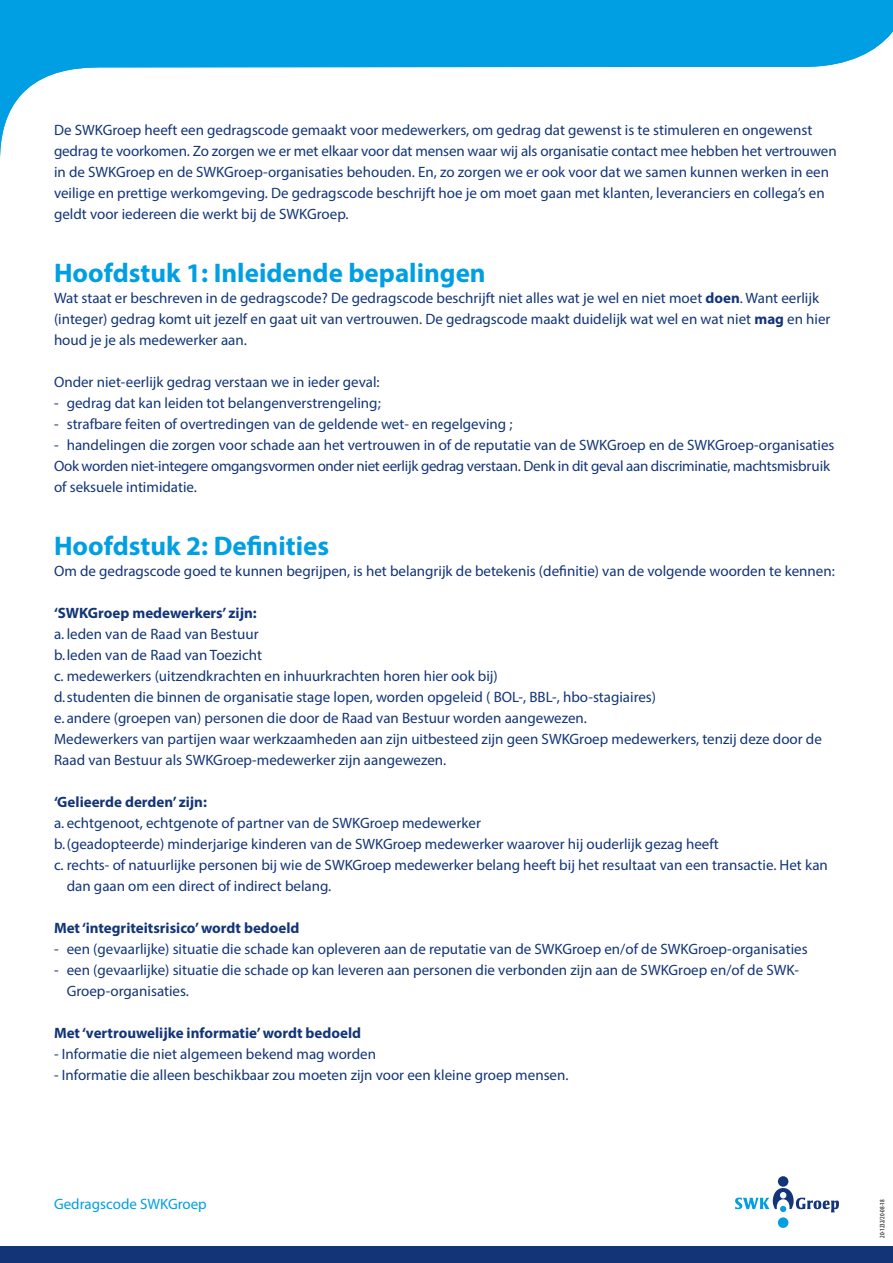
<style>
.page{position:relative;width:893px;height:1263px;background:#fff}
.page>*{position:absolute;margin:0;border:0;box-sizing:border-box;transform-origin:0 0}
.t1{font:700 27px "Myriad Pro";color:#009fe3}
.t2{font:15px/21px "Myriad Pro";color:#133578}
.t3{font:700 15px "Myriad Pro";color:#133578}
.t4{font:15px "Myriad Pro";color:#009fe3}
.t5{font:condensed 6.75px "Myriad Pro";color:#000}
.s1{font-weight:700}
</style>
<div class="page">
<div style="left:778px;top:1176px;width:10px;height:11px;background:#133578;border-radius:50%"></div>
<svg style="left:735px;top:1188px;width:104px;height:24px"></svg>
<div style="left:778px;top:1217px;width:10px;height:11px;background:#009fe3;border-radius:50%"></div>
<div style="left:0;top:1247px;width:893px;height:16px;background:#133578"></div>
<svg style="left:0;top:0;width:893px;height:158px"></svg>
<p class="t2" style="left:54px;top:119px;width:784px">De SWKGroep heeft een gedragscode gemaakt voor medewerkers, om gedrag dat gewenst is te stimuleren en ongewenst gedrag te voorkomen. Zo zorgen we er met elkaar voor dat mensen waar wij als organisatie contact mee hebben het vertrouwen in de SWKGroep en de SWKGroep-organisaties behouden. En, zo zorgen we er ook voor dat we samen kunnen werken in een veilige en prettige werkomgeving. De gedragscode beschrijft hoe je om moet gaan met klanten, leveranciers en collega’s en geldt voor iedereen die werkt bij de SWKGroep.</p>
<h1 class="t1" style="left:54px;top:255px;width:433px">Hoofdstuk 1: Inleidende bepalingen</h1>
<p class="t2" style="left:54px;top:287px;width:778px">Wat staat er beschreven in de gedragscode? De gedragscode beschrijft niet alles wat je wel en niet moet <span class="s1">doen</span>. Want eerlijk (integer) gedrag komt uit jezelf en gaat uit van vertrouwen. De gedragscode maakt duidelijk wat wel en wat niet <span class="s1">mag</span> en hier houd je je als medewerker aan.</p>
<p class="t2" style="left:54px;top:371px;width:327px">Onder niet-eerlijk gedrag verstaan we in ieder geval:</p>
<p class="t2" style="left:54px;top:392px;width:328px">- gedrag dat kan leiden tot belangenverstrengeling;</p>
<p class="t2" style="left:54px;top:413px;width:460px">- strafbare feiten of overtredingen van de geldende wet- en regelgeving ;</p>
<p class="t2" style="left:54px;top:434px;width:782px">- handelingen die zorgen voor schade aan het vertrouwen in of de reputatie van de SWKGroep en de SWKGroep-organisaties<br>Ook worden niet-integere omgangsvormen onder niet eerlijk gedrag verstaan. Denk in dit geval aan discriminatie, machtsmisbruik of seksuele intimidatie.</p>
<h1 class="t1" style="left:54px;top:528px;width:277px">Hoofdstuk 2: Definities</h1>
<p class="t2" style="left:54px;top:560px;width:782px">Om de gedragscode goed te kunnen begrijpen, is het belangrijk de betekenis (definitie) van de volgende woorden te kennen:</p>
<p class="t3" style="left:54px;top:603px;width:204px">‘SWKGroep medewerkers’ zijn:</p>
<p class="t2" style="left:54px;top:623px;width:769px">a. leden van de Raad van Bestuur<br>b.leden van de Raad van Toezicht<br>c. medewerkers (uitzendkrachten en inhuurkrachten horen hier ook bij)<br>d.studenten die binnen de organisatie stage lopen, worden opgeleid ( BOL-, BBL-, hbo-stagiaires)<br>e. andere (groepen van) personen die door de Raad van Bestuur worden aangewezen.<br>Medewerkers van partijen waar werkzaamheden aan zijn uitbesteed zijn geen SWKGroep medewerkers, tenzij deze door de Raad van Bestuur als SWKGroep-medewerker zijn aangewezen.</p>
<p class="t3" style="left:54px;top:792px;width:154px">‘Gelieerde derden’ zijn:</p>
<p class="t2" style="left:54px;top:812px;width:428px">a. echtgenoot, echtgenote of partner van de SWKGroep medewerker</p>
<p class="t2" style="left:54px;top:833px;width:666px">b.(geadopteerde) minderjarige kinderen van de SWKGroep medewerker waarover hij ouderlijk gezag heeft</p>
<p class="t2" style="left:54px;top:854px;width:775px">c. rechts- of natuurlijke personen bij wie de SWKGroep medewerker belang heeft bij het resultaat van een transactie. Het kan</p>
<p class="t2" style="left:67px;top:875px;width:266px">dan gaan om een direct of indirect belang.</p>
<p class="t3" style="left:54px;top:918px;width:247px">Met ‘integriteitsrisico’ wordt bedoeld</p>
<p class="t2" style="left:54px;top:938px;width:755px">- een (gevaarlijke) situatie die schade kan opleveren aan de reputatie van de SWKGroep en/of de SWKGroep-organisaties</p>
<p class="t2" style="left:67px;top:959px;width:734px;text-indent:-13px">- een (gevaarlijke) situatie die schade op kan leveren aan personen die verbonden zijn aan de SWKGroep en/of de SWK-<br>Groep-organisaties.</p>
<p class="t3" style="left:54px;top:1023px;width:309px">Met ‘vertrouwelijke informatie’ wordt bedoeld</p>
<p class="t2" style="left:54px;top:1043px;width:324px">- Informatie die niet algemeen bekend mag worden</p>
<p class="t2" style="left:54px;top:1064px;width:516px">- Informatie die alleen beschikbaar zou moeten zijn voor een kleine groep mensen.</p>
<p class="t4" style="left:54px;top:1195px;width:154px">Gedragscode SWKGroep</p>
<p class="t5" style="left:878px;top:1238px;width:40px;rotate:-90deg">20-1232/20-08-18</p>
</div>
